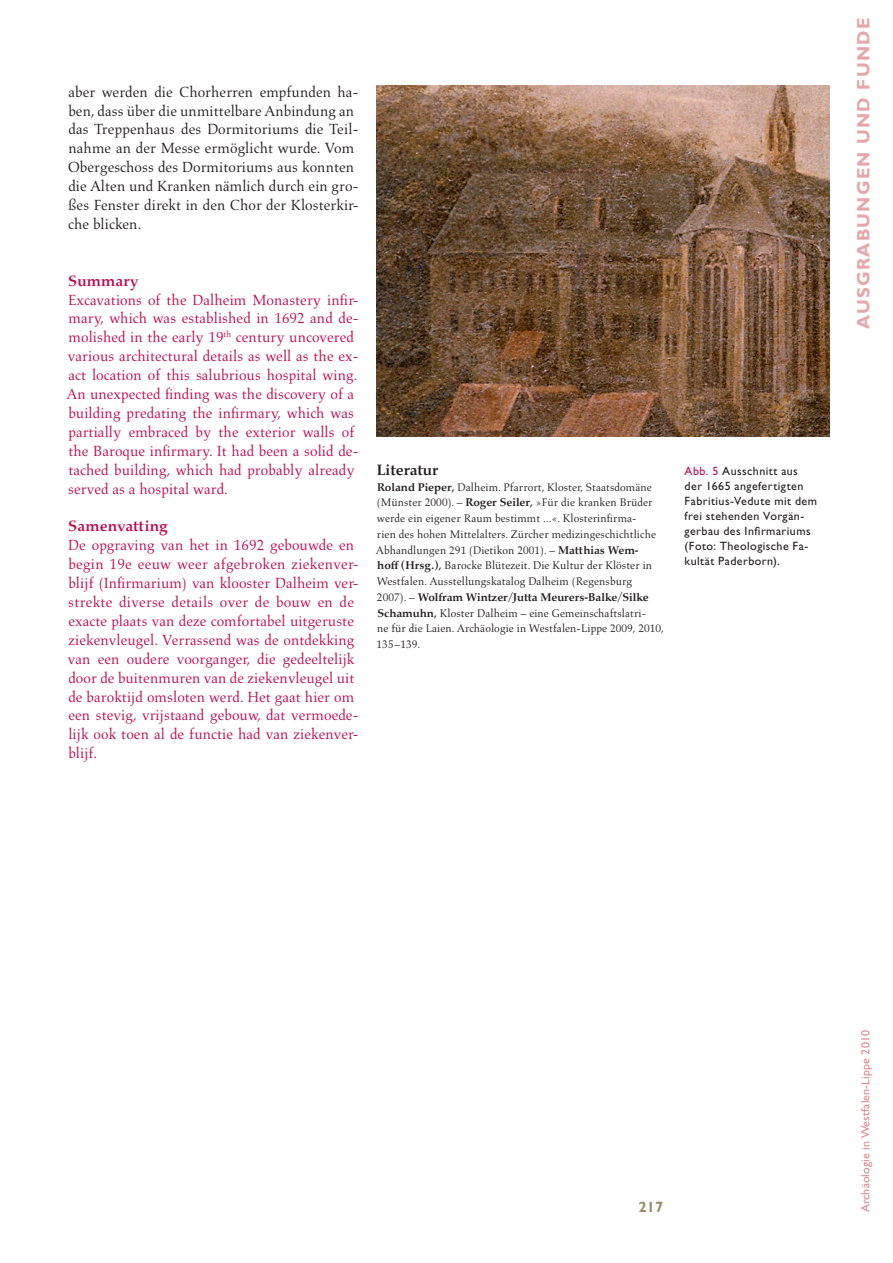
<style>
.page{position:relative;width:893px;height:1263px;background:#fff}
.page>*{position:absolute;margin:0;border:0;box-sizing:border-box;transform-origin:0 0}
.t1{font:18px "Gill Sans Std Bold 4";letter-spacing:.07em;color:#e3a7ac}
.t2{font:15px/18.9px "Aldus LT Std";letter-spacing:.005em;color:#ba0e51}
.t3{font:15px/18.9px "Aldus LT Std";letter-spacing:.005em;color:#231f20}
.t4{font:700 15px "Aldus Nova";letter-spacing:.015em;color:#ba0e51}
.t5{font:700 15px "Aldus Nova";letter-spacing:.005em;color:#231f20}
.t6{font:700 15px "Gill Sans Std";color:#9c8c6f}
.t7{font:12px/15px "Gill Sans Std";letter-spacing:.04em;color:#231f20}
.t8{font:12px "Gill Sans Std 4";letter-spacing:.01em;color:#d88a93}
.t9{font:11.25px/15.8px "Aldus LT Std";letter-spacing:.01em;color:#231f20}
.t10{font:700 11.25px "Aldus Nova";color:#231f20}
.s1{font-family:"Aldus Nova";font-weight:700}
.s2{font-family:"Aldus Nova Bold 2"}
.s3{font-family:"Aldus LT Std";font-weight:400}
.s4{color:#ba0e51}
</style>
<div class="page">
<img style="left:376px;top:85px;width:453px;height:352px">
<p class="t3" style="left:68px;top:82px;width:292px">aber werden die Chorherren empfunden ha&shy;ben, dass über die unmittelbare Anbindung an das Treppenhaus des Dormitoriums die Teil&shy;nahme an der Messe ermöglicht wurde. Vom Obergeschoss des Dormitoriums aus konnten die Alten und Kranken nämlich durch ein gro&shy;ßes Fenster direkt in den Chor der Klosterkir&shy;che blicken.</p>
<p class="t4" style="left:68px;top:272px;width:71px">Summary</p>
<p class="t2" style="left:66px;top:290px;width:294px">Excavations of the Dalheim Monastery infir&shy;mary, which was established in 1692 and de&shy;molished in the early 19<sup>th</sup> century uncovered various architectural details as well as the ex&shy;act location of this salubrious hospital wing.<br>An unexpected finding was the discovery of a building predating the infirmary, which was partially embraced by the exterior walls of the Baroque infirmary. It had been a solid de&shy;tached building, which had probably already served as a hospital ward.</p>
<p class="t4" style="left:68px;top:517px;width:101px">Samenvatting</p>
<p class="t2" style="left:68px;top:536px;width:292px">De opgraving van het in 1692 gebouwde en begin 19e eeuw weer afgebroken ziekenver&shy;blijf (Infirmarium) van klooster Dalheim ver&shy;strekte diverse details over de bouw en de exacte plaats van deze comfortabel uitgeruste ziekenvleugel. Verrassend was de ontdekking van een oudere voorganger, die gedeeltelijk door de buitenmuren van de ziekenvleugel uit de baroktijd omsloten werd. Het gaat hier om een stevig, vrijstaand gebouw, dat vermoede&shy;lijk ook toen al de functie had van ziekenver&shy;blijf.</p>
<p class="t5" style="left:377px;top:461px;width:63px">Literatur</p>
<p class="t9" style="left:376px;top:479px;width:282px"><span class="s1">Roland Pieper,</span> Dalheim. Pfarrort, Kloster, Staatsdomäne (Münster 2000). – <span class="s1">Roger Seiler,</span> »Für die kranken Brüder werde ein eigener Raum bestimmt ...«. Klosterinfirma&shy;rien des hohen Mittelalters. Zürcher medizingeschichtliche Abhandlungen 291 (Dietikon 2001). – <span class="s1">Matthias Wem&shy;</span><span class="s2">hoff (Hrsg.),</span> Barocke Blütezeit. Die Kultur der Klöster in Westfalen. Ausstellungskatalog Dalheim (Regensburg</p>
<p class="t10" style="left:377px;top:590px;width:273px"><span class="s3">2007). –</span> Wolfram Wintzer/Jutta Meurers-Balke/Silke</p>
<p class="t9" style="left:377px;top:605px;width:289px"><span class="s1">Schamuhn,</span> Kloster Dalheim – eine Gemeinschaftslatri-<br>ne für die Laien. Archäologie in Westfalen-Lippe 2009, 2010,<br>135–139.</p>
<p class="t7" style="left:685px;top:463px;width:134px"><span class="s4">Abb. 5</span> Ausschnitt aus der 1665 angefertigten<br>Fabritius-Vedute mit dem frei stehenden Vorgän&shy;gerbau des Infirmariums (Foto: Theologische Fa&shy;kultät Paderborn).</p>
<p class="t1" style="left:853px;top:329px;width:312px;rotate:-90deg">AUSGRABUNGEN UND FUNDE</p>
<p class="t6" style="left:638px;top:1198px;width:26px">217</p>
<p class="t8" style="left:859px;top:1212px;width:184px;rotate:-90deg">Archäologie in Westfalen-Lippe 2010</p>
</div>
